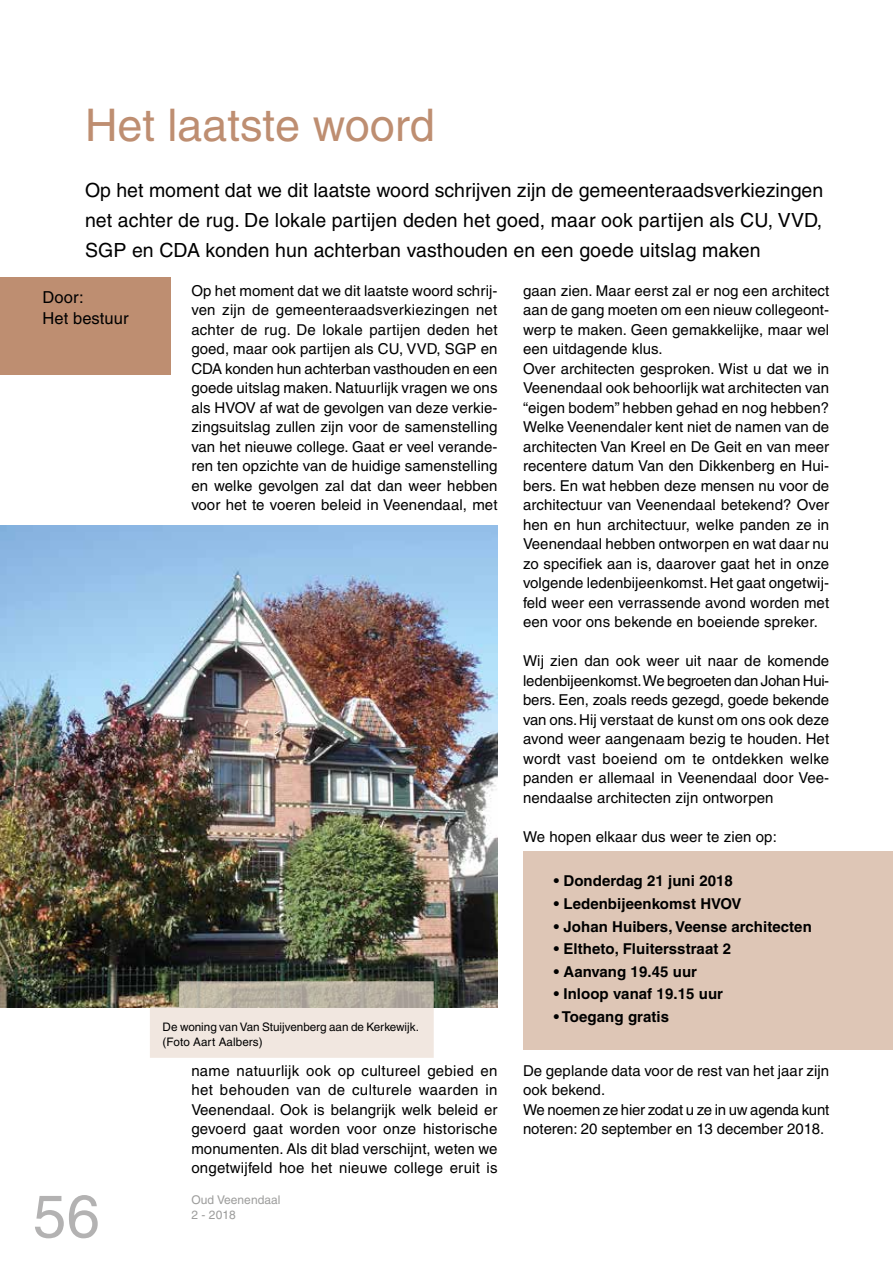
<style>
.page{position:relative;width:893px;height:1263px;background:#fff}
.page>*{position:absolute;margin:0;border:0;box-sizing:border-box;transform-origin:0 0}
.t1{font:60px "Helvetica";color:#b3b2b2}
.t2{font:45px "Helvetica";color:#be8e71}
.t3{font:19.5px/30px "Helvetica";letter-spacing:.005em;color:#000;text-align:justify}
.t4{font:16.5px/21px "Helvetica";letter-spacing:.005em;color:#000}
.t5{font:15px/19.5px "Helvetica";letter-spacing:.005em;color:#000;text-align:justify}
.t6{font:700 15px "Helvetica";letter-spacing:.005em;color:#000}
.t7{font:12px/15px "Helvetica";letter-spacing:.005em;color:#9d9d9c}
.t8{font:11.7px/15px "Helvetica";color:#000}
</style>
<div class="page">
<div style="left:523px;top:851px;width:370px;height:199px;background:#dec6b6"></div>
<div style="left:0;top:277px;width:170px;height:98px;background:#be8e71"></div>
<img style="left:0;top:525px;width:497px;height:482px">
<svg style="left:150px;top:981px;width:284px;height:77px;background:#d9d0c6"></svg>
<h2 class="t2" style="left:85px;top:99px;width:351px">Het laatste woord</h2>
<h3 class="t3" style="left:85px;top:175px;width:740px">Op het moment dat we dit laatste woord schrijven zijn de gemeenteraadsverkiezingen net achter de rug. De lokale partijen deden het goed, maar ook partijen als CU, VVD, SGP en CDA konden hun achterban vasthouden en een goede uitslag maken</h3>
<p class="t4" style="left:43px;top:287px;width:88px">Door:<br>Het bestuur</p>
<p class="t5" style="left:191px;top:281px;width:308px">Op het moment dat we dit laatste woord schrij&shy;ven zijn de gemeenteraadsverkiezingen net achter de rug. De lokale partijen deden het goed, maar ook partijen als CU, VVD, SGP en CDA konden hun achterban vasthouden en een goede uitslag maken. Natuurlijk vragen we ons als HVOV af wat de gevolgen van deze verkie&shy;zingsuitslag zullen zijn voor de samenstelling van het nieuwe college. Gaat er veel verande&shy;ren ten opzichte van de huidige samenstelling en welke gevolgen zal dat dan weer hebben voor het te voeren beleid in Veenendaal, met</p>
<p class="t8" style="left:163px;top:1020px;width:258px">De woning van Van Stuijvenberg aan de Kerkewijk. (Foto Aart Aalbers)</p>
<p class="t5" style="left:191px;top:1061px;width:308px">name natuurlijk ook op cultureel gebied en het behouden van de culturele waarden in Veenendaal. Ook is belangrijk welk beleid er gevoerd gaat worden voor onze historische monumenten. Als dit blad verschijnt, weten we ongetwijfeld hoe het nieuwe college eruit is</p>
<h1 class="t1" style="left:33px;top:1181px;width:69px">56</h1>
<p class="t7" style="left:191px;top:1192px;width:91px">Oud Veenendaal<br>2 - 2018</p>
<p class="t5" style="left:523px;top:281px;width:308px;text-align:left">gaan zien. Maar eerst zal er nog een architect aan de gang moeten om een nieuw collegeont&shy;werp te maken. Geen gemakkelijke, maar wel een uitdagende klus.<br>Over architecten gesproken. Wist u dat we in Veenendaal ook behoorlijk wat architecten van “eigen bodem” hebben gehad en nog hebben?<br>Welke Veenendaler kent niet de namen van de architecten Van Kreel en De Geit en van meer recentere datum Van den Dikkenberg en Hui&shy;bers. En wat hebben deze mensen nu voor de architectuur van Veenendaal betekend? Over hen en hun architectuur, welke panden ze in Veenendaal hebben ontworpen en wat daar nu zo specifiek aan is, daarover gaat het in onze volgende ledenbijeenkomst. Het gaat ongetwij&shy;feld weer een verrassende avond worden met een voor ons bekende en boeiende spreker.</p>
<p class="t5" style="left:523px;top:651px;width:308px">Wij zien dan ook weer uit naar de komende ledenbijeenkomst. We begroeten dan Johan Hui&shy;bers. Een, zoals reeds gezegd, goede bekende van ons. Hij verstaat de kunst om ons ook deze avond weer aangenaam bezig te houden. Het wordt vast boeiend om te ontdekken welke panden er allemaal in Veenendaal door Vee&shy;nendaalse architecten zijn ontworpen</p>
<p class="t5" style="left:523px;top:827px;width:255px">We hopen elkaar dus weer te zien op:</p>
<p class="t6" style="left:554px;top:872px;width:181px">• Donderdag 21 juni 2018</p>
<p class="t6" style="left:554px;top:894px;width:189px">• Ledenbijeenkomst HVOV</p>
<p class="t6" style="left:554px;top:917px;width:259px">• Johan Huibers, Veense architecten</p>
<p class="t6" style="left:554px;top:939px;width:179px">• Eltheto, Fluitersstraat 2</p>
<p class="t6" style="left:554px;top:962px;width:145px">• Aanvang 19.45 uur</p>
<p class="t6" style="left:554px;top:984px;width:171px">• Inloop vanaf 19.15 uur</p>
<p class="t6" style="left:554px;top:1007px;width:117px">• Toegang gratis</p>
<p class="t5" style="left:523px;top:1061px;width:308px;text-align:left">De geplande data voor de rest van het jaar zijn ook bekend.<br>We noemen ze hier zodat u ze in uw agenda kunt noteren: 20 september en 13 december 2018.</p>
</div>
